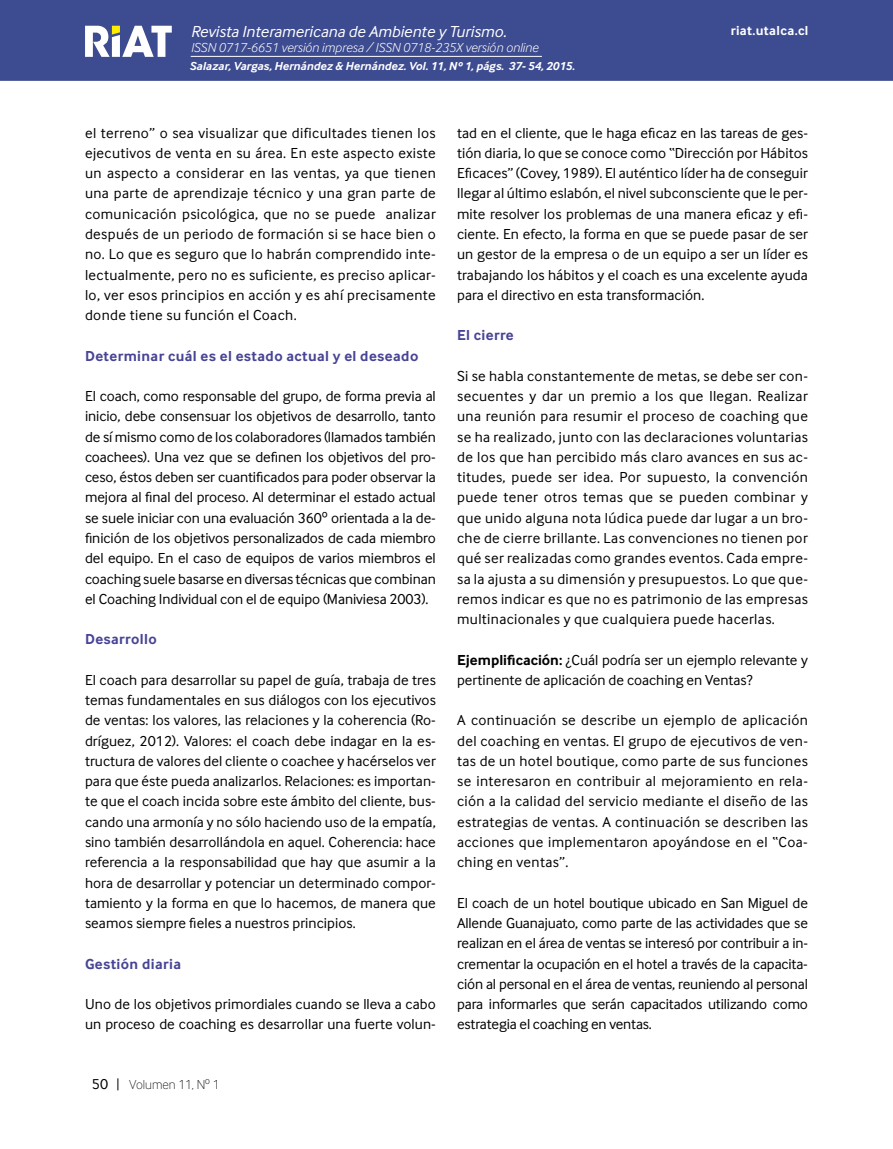
<style>
.page{position:relative;width:893px;height:1149px;background:#fff}
.page>*{position:absolute;margin:0;border:0;box-sizing:border-box;transform-origin:0 0}
.t1{font:italic 16.5px "Inter Face";color:#fff}
.t2{font:15px/20.2px "Inter Face";letter-spacing:.005em;color:#000;text-align:justify}
.t3{font:700 15px "Inter Face";letter-spacing:.025em;color:#484495}
.t4{font:italic 300 13.5px "Inter Face";color:#fff}
.t5{font:700 13.5px "Inter Face";letter-spacing:.025em;color:#fff}
.t6{font:100 13.5px "Inter Face";color:#000}
.t7{font:italic 700 12px "Inter Face";color:#fff}
.s1{font-weight:700}
</style>
<div class="page">
<div style="left:0;top:0;width:893px;height:81px;background:#3d4b90"></div>
<svg style="left:85px;top:26px;width:87px;height:31px"></svg>
<hr style="left:191px;top:56px;width:351px;height:1px;background:#fff">
<p class="t1" style="left:191px;top:22px;width:317px">Revista Interamericana de Ambiente y Turismo.</p>
<p class="t4" style="left:191px;top:39px;width:349px">ISSN 0717-6651 versión impresa / ISSN 0718-235X versión online</p>
<p class="t7" style="left:190px;top:59px;width:387px">Salazar, Vargas, Hernández &amp; Hernández. Vol. 11, Nº 1, págs. 37- 54, 2015.</p>
<p class="t5" style="left:731px;top:22px;width:79px">riat.utalca.cl</p>
<p class="t2" style="left:85px;top:122px;width:352px">el terreno” o sea visualizar que dificultades tienen los ejecutivos de venta en su área. En este aspecto existe un aspecto a considerar en las ventas, ya que tienen una parte de aprendizaje técnico y una gran parte de comunicación psicológica, que no se puede analizar después de un periodo de formación si se hace bien o no. Lo que es seguro que lo habrán comprendido inte&shy;lectualmente, pero no es suficiente, es preciso aplicar&shy;lo, ver esos principios en acción y es ahí precisamente donde tiene su función el Coach.</p>
<p class="t3" style="left:85px;top:347px;width:335px">Determinar cuál es el estado actual y el deseado</p>
<p class="t2" style="left:85px;top:386px;width:352px">El coach, como responsable del grupo, de forma previa al inicio, debe consensuar los objetivos de desarrollo, tanto de sí mismo como de los colaboradores (llamados también coachees). Una vez que se definen los objetivos del pro&shy;ceso, éstos deben ser cuantificados para poder observar la mejora al final del proceso. Al determinar el estado actual se suele iniciar con una evaluación 360º orientada a la de&shy;finición de los objetivos personalizados de cada miembro del equipo. En el caso de equipos de varios miembros el coaching suele basarse en diversas técnicas que combinan el Coaching Individual con el de equipo (Maniviesa 2003).</p>
<p class="t3" style="left:85px;top:630px;width:73px">Desarrollo</p>
<p class="t2" style="left:85px;top:669px;width:352px">El coach para desarrollar su papel de guía, trabaja de tres temas fundamentales en sus diálogos con los ejecutivos de ventas: los valores, las relaciones y la coherencia (Ro&shy;dríguez, 2012). Valores: el coach debe indagar en la es&shy;tructura de valores del cliente o coachee y hacérselos ver para que éste pueda analizarlos. Relaciones: es importan&shy;te que el coach incida sobre este ámbito del cliente, bus&shy;cando una armonía y no sólo haciendo uso de la empatía, sino también desarrollándola en aquel. Coherencia: hace referencia a la responsabilidad que hay que asumir a la hora de desarrollar y potenciar un determinado compor&shy;tamiento y la forma en que lo hacemos, de manera que seamos siempre fieles a nuestros principios.</p>
<p class="t3" style="left:85px;top:954px;width:98px">Gestión diaria</p>
<p class="t2" style="left:85px;top:993px;width:352px">Uno de los objetivos primordiales cuando se lleva a cabo un proceso de coaching es desarrollar una fuerte volun-</p>
<p class="t2" style="left:92px;top:1073px;width:18px">50</p>
<p class="t6" style="left:129px;top:1076px;width:92px">Volumen 11, Nº 1</p>
<p class="t2" style="left:457px;top:122px;width:352px">tad en el cliente, que le haga eficaz en las tareas de ges&shy;tión diaria, lo que se conoce como “Dirección por Hábitos Eficaces” (Covey, 1989). El auténtico líder ha de conseguir llegar al último eslabón, el nivel subconsciente que le per&shy;mite resolver los problemas de una manera eficaz y efi&shy;ciente. En efecto, la forma en que se puede pasar de ser un gestor de la empresa o de un equipo a ser un líder es trabajando los hábitos y el coach es una excelente ayuda para el directivo en esta transformación.</p>
<p class="t3" style="left:457px;top:326px;width:58px">El cierre</p>
<p class="t2" style="left:457px;top:365px;width:352px">Si se habla constantemente de metas, se debe ser con&shy;secuentes y dar un premio a los que llegan. Realizar una reunión para resumir el proceso de coaching que se ha realizado, junto con las declaraciones voluntarias de los que han percibido más claro avances en sus ac&shy;titudes, puede ser idea. Por supuesto, la convención puede tener otros temas que se pueden combinar y que unido alguna nota lúdica puede dar lugar a un bro&shy;che de cierre brillante. Las convenciones no tienen por qué ser realizadas como grandes eventos. Cada empre&shy;sa la ajusta a su dimensión y presupuestos. Lo que que&shy;remos indicar es que no es patrimonio de las empresas multinacionales y que cualquiera puede hacerlas.</p>
<p class="t2" style="left:457px;top:649px;width:352px"><span class="s1">Ejemplificación:</span> ¿Cuál podría ser un ejemplo relevante y pertinente de aplicación de coaching en Ventas?</p>
<p class="t2" style="left:457px;top:710px;width:352px">A continuación se describe un ejemplo de aplicación del coaching en ventas. El grupo de ejecutivos de ven&shy;tas de un hotel boutique, como parte de sus funciones se interesaron en contribuir al mejoramiento en rela&shy;ción a la calidad del servicio mediante el diseño de las estrategias de ventas. A continuación se describen las acciones que implementaron apoyándose en el “Coa&shy;ching en ventas”.</p>
<p class="t2" style="left:457px;top:892px;width:352px">El coach de un hotel boutique ubicado en San Miguel de Allende Guanajuato, como parte de las actividades que se realizan en el área de ventas se interesó por contribuir a in&shy;crementar la ocupación en el hotel a través de la capacita&shy;ción al personal en el área de ventas, reuniendo al personal para informarles que serán capacitados utilizando como estrategia el coaching en ventas.</p>
</div>
